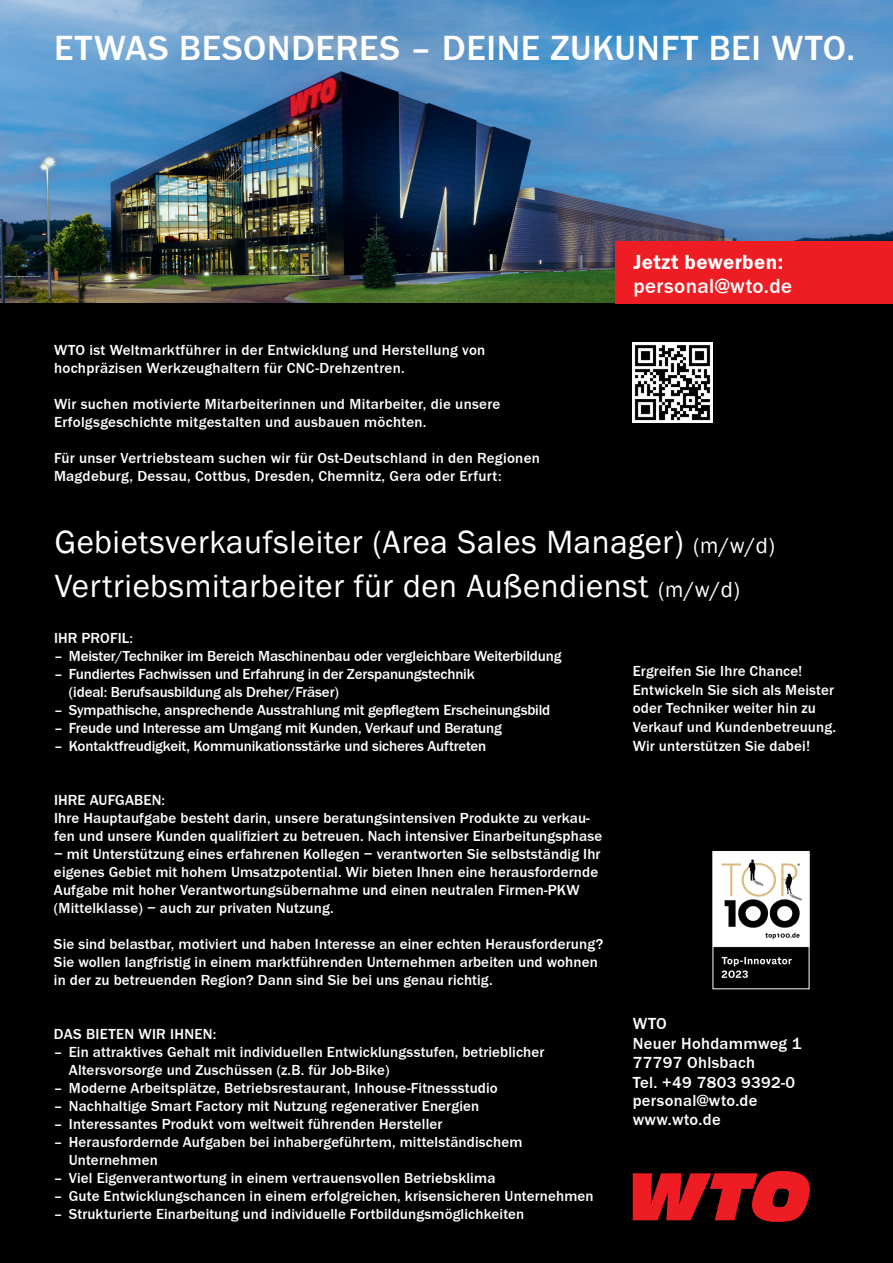
<style>
.page{position:relative;width:893px;height:1263px;background:#fff}
.page>*{position:absolute;margin:0;border:0;box-sizing:border-box;transform-origin:0 0}
.t1{font:500 36px "Franklin Gothic URW";letter-spacing:.02em;color:#fff}
.t2{font:33px/43.5px "Franklin Gothic URW Boo";letter-spacing:.02em;color:#fff}
.t3{font:500 21px "Franklin Gothic URW";letter-spacing:.02em;color:#fff}
.t4{font:21px "Franklin Gothic URW Dem";letter-spacing:.02em;color:#fff}
.t5{font:500 16.5px/19.5px "Franklin Gothic URW";letter-spacing:.02em;color:#fff}
.t6{font:500 15px/18px "Franklin Gothic URW";letter-spacing:.01em;color:#fff}
.t7{font:500 15px/18px "Franklin Gothic URW";letter-spacing:-.01em;color:#fff}
.s1{font-size:22.5px}
</style>
<div class="page">
<img style="left:0;top:0;width:893px;height:304px">
<div style="left:0;top:304px;width:893px;height:959px;background:#000"></div>
<div style="left:615px;top:241px;width:278px;height:63px;background:#ee1d23"></div>
<svg style="left:633px;top:1171px;width:177px;height:50px"></svg>
<img style="left:633px;top:342px;width:80px;height:80px">
<img style="left:715px;top:853px;width:92px;height:126px">
<div style="left:713px;top:851px;width:96px;height:138px;border:1px solid #fff"></div>
<h1 class="t1" style="left:54px;top:25px;width:803px">ETWAS BESONDERES – DEINE ZUKUNFT BEI WTO.</h1>
<p class="t6" style="left:54px;top:340px;width:433px">WTO ist Weltmarktführer in der Entwicklung und Herstellung von hochpräzisen Werkzeughaltern für CNC-Drehzentren.</p>
<p class="t6" style="left:54px;top:394px;width:448px">Wir suchen motivierte Mitarbeiterinnen und Mitarbeiter, die unsere<br>Erfolgsgeschichte mitgestalten und ausbauen möchten.</p>
<p class="t6" style="left:54px;top:448px;width:487px">Für unser Vertriebsteam suchen wir für Ost-Deutschland in den Regionen<br>Magdeburg, Dessau, Cottbus, Dresden, Chemnitz, Gera oder Erfurt:</p>
<h3 class="t4" style="left:633px;top:249px;width:151px">Jetzt bewerben:</h3>
<h3 class="t3" style="left:633px;top:273px;width:160px">personal@wto.de</h3>
<h2 class="t2" style="left:55px;top:520px;width:722px">Gebietsverkaufsleiter (Area Sales Manager) <span class="s1">(m/w/d)<br></span>Vertriebsmitarbeiter für den Außendienst <span class="s1">(m/w/d)</span></h2>
<p class="t6" style="left:54px;top:629px;width:81px">IHR PROFIL:</p>
<p class="t7" style="left:54px;top:647px;width:509px">– Meister/Techniker im Bereich Maschinenbau oder vergleichbare Weiterbildung</p>
<p class="t7" style="left:69px;top:665px;width:407px;text-indent:-15px">– Fundiertes Fachwissen und Erfahrung in der Zerspanungstechnik (ideal: Berufsausbildung als Dreher/Fräser)</p>
<p class="t7" style="left:54px;top:701px;width:498px">– Sympathische, ansprechende Ausstrahlung mit gepflegtem Erscheinungsbild</p>
<p class="t7" style="left:54px;top:719px;width:449px">– Freude und Interesse am Umgang mit Kunden, Verkauf und Beratung</p>
<p class="t7" style="left:54px;top:737px;width:434px">– Kontaktfreudigkeit, Kommunikationsstärke und sicheres Auftreten</p>
<p class="t6" style="left:633px;top:661px;width:205px;line-height:18.8px">Ergreifen Sie Ihre Chance!<br>Entwickeln Sie sich als Meister oder Techniker weiter hin zu<br>Verkauf und Kundenbetreuung.<br>Wir unterstützen Sie dabei!</p>
<p class="t6" style="left:54px;top:791px;width:550px">IHRE AUFGABEN:<br>Ihre Hauptaufgabe besteht darin, unsere beratungsintensiven Produkte zu verkau&shy;fen und unsere Kunden qualifiziert zu betreuen. Nach intensiver Einarbeitungsphase − mit Unterstützung eines erfahrenen Kollegen − verantworten Sie selbstständig Ihr eigenes Gebiet mit hohem Umsatzpotential. Wir bieten Ihnen eine herausfordernde Aufgabe mit hoher Verantwortungsübernahme und einen neutralen Firmen-PKW (Mittelklasse) − auch zur privaten Nutzung.</p>
<p class="t6" style="left:54px;top:935px;width:551px">Sie sind belastbar, motiviert und haben Interesse an einer echten Herausforderung?<br>Sie wollen langfristig in einem marktführenden Unternehmen arbeiten und wohnen in der zu betreuenden Region? Dann sind Sie bei uns genau richtig.</p>
<p class="t6" style="left:54px;top:1025px;width:164px">DAS BIETEN WIR IHNEN:</p>
<p class="t6" style="left:69px;top:1043px;width:477px;text-indent:-15px">– Ein attraktives Gehalt mit individuellen Entwicklungsstufen, betrieblicher<br>Altersvorsorge und Zuschüssen (z.B. für Job-Bike)</p>
<p class="t6" style="left:54px;top:1079px;width:445px">– Moderne Arbeitsplätze, Betriebsrestaurant, Inhouse-Fitnessstudio</p>
<p class="t6" style="left:54px;top:1097px;width:427px">– Nachhaltige Smart Factory mit Nutzung regenerativer Energien</p>
<p class="t6" style="left:54px;top:1115px;width:390px">– Interessantes Produkt vom weltweit führenden Hersteller</p>
<p class="t6" style="left:69px;top:1133px;width:455px;text-indent:-15px">– Herausfordernde Aufgaben bei inhabergeführtem, mittelständischem<br>Unternehmen</p>
<p class="t6" style="left:54px;top:1169px;width:443px">– Viel Eigenverantwortung in einem vertrauensvollen Betriebsklima</p>
<p class="t6" style="left:54px;top:1187px;width:541px">– Gute Entwicklungschancen in einem erfolgreichen, krisensicheren Unternehmen</p>
<p class="t6" style="left:54px;top:1205px;width:472px">– Strukturierte Einarbeitung und individuelle Fortbildungsmöglichkeiten</p>
<p class="t5" style="left:633px;top:1013px;width:170px">WTO<br>Neuer Hohdammweg 1<br>77797 Ohlsbach<br>Tel. +49 7803 9392-0</p>
<p class="t5" style="left:633px;top:1090px;width:126px">personal@wto.de www.wto.de</p>
</div>
